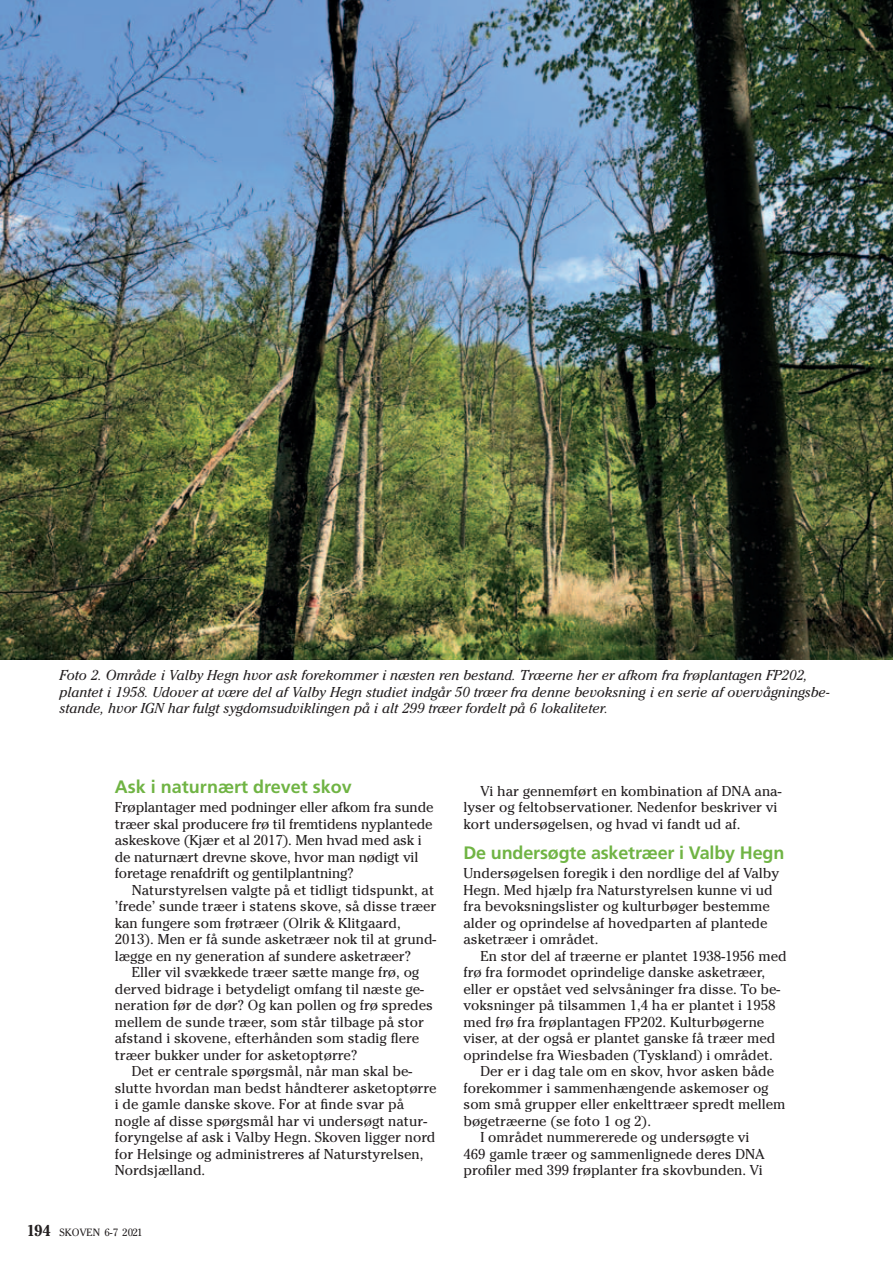
<style>
.page{position:relative;width:893px;height:1263px;background:#fff}
.page>*{position:absolute;margin:0;border:0;box-sizing:border-box;transform-origin:0 0}
.t1{font:700 18px "Frutiger LT Std";letter-spacing:-.01em;color:#70b444}
.t2{font:14.25px/16.5px "Cheltenham Std";color:#231f20}
.t3{font:italic 14.25px/16.5px "Cheltenham Std";color:#231f20}
.t4{font:10.5px "Cheltenham Std";color:#231f20}
.s1{font-weight:700;font-size:15.75px}
</style>
<div class="page">
<img style="left:0;top:0;width:893px;height:659px">
<p class="t3" style="left:60px;top:668px;width:771px">Foto 2. Område i Valby Hegn hvor ask forekommer i næsten ren bestand. Træerne her er afkom fra frøplantagen FP202, plantet i 1958. Udover at være del af Valby Hegn studiet indgår 50 træer fra denne bevoksning i en serie af overvågningsbe&shy;stande, hvor IGN har fulgt sygdomsudviklingen på i alt 299 træer fordelt på 6 lokaliteter.</p>
<p class="t1" style="left:115px;top:779px;width:239px">Ask i naturnært drevet skov</p>
<p class="t2" style="left:115px;top:800px;width:320px">Frøplantager med podninger eller afkom fra sunde træer skal producere frø til fremtidens nyplantede askeskove (Kjær et al 2017). Men hvad med ask i de naturnært drevne skove, hvor man nødigt vil foretage renafdrift og gentilplantning?</p>
<p class="t2" style="left:115px;top:883px;width:323px;text-indent:17px">Naturstyrelsen valgte på et tidligt tidspunkt, at ’frede’ sunde træer i statens skove, så disse træer kan fungere som frøtræer (Olrik &amp; Klitgaard, 2013). Men er få sunde asketræer nok til at grund&shy;lægge en ny generation af sundere asketræer?</p>
<p class="t2" style="left:115px;top:965px;width:320px;text-indent:17px">Eller vil svækkede træer sætte mange frø, og derved bidrage i betydeligt omfang til næste ge&shy;neration før de dør? Og kan pollen og frø spredes mellem de sunde træer, som står tilbage på stor afstand i skovene, efterhånden som stadig flere træer bukker under for asketoptørre?</p>
<p class="t2" style="left:115px;top:1064px;width:323px;text-indent:17px">Det er centrale spørgsmål, når man skal be&shy;slutte hvordan man bedst håndterer asketoptørre i de gamle danske skove. For at finde svar på nogle af disse spørgsmål har vi undersøgt natur&shy;foryngelse af ask i Valby Hegn. Skoven ligger nord for Helsinge og administreres af Naturstyrelsen, Nordsjælland.</p>
<p class="t4" style="left:27px;top:1228px;width:117px"><span class="s1">194</span> SKOVEN 6-7 2021</p>
<p class="t2" style="left:463px;top:784px;width:319px;text-indent:17px">Vi har gennemført en kombination af DNA ana&shy;lyser og feltobservationer. Nedenfor beskriver vi kort undersøgelsen, og hvad vi fandt ud af.</p>
<p class="t1" style="left:463px;top:845px;width:322px">De undersøgte asketræer i Valby Hegn</p>
<p class="t2" style="left:463px;top:866px;width:317px">Undersøgelsen foregik i den nordlige del af Valby Hegn. Med hjælp fra Naturstyrelsen kunne vi ud fra bevoksningslister og kulturbøger bestemme alder og oprindelse af hovedparten af plantede asketræer i området.</p>
<p class="t2" style="left:480px;top:949px;width:308px">En stor del af træerne er plantet 1938-1956 med</p>
<p class="t2" style="left:463px;top:965px;width:303px">frø fra formodet oprindelige danske asketræer,</p>
<p class="t2" style="left:463px;top:982px;width:318px">eller er opstået ved selvsåninger fra disse. To be-</p>
<p class="t2" style="left:463px;top:998px;width:314px">voksninger på tilsammen 1,4 ha er plantet i 1958</p>
<p class="t2" style="left:463px;top:1015px;width:302px">med frø fra frøplantagen FP202. Kulturbøgerne</p>
<p class="t2" style="left:463px;top:1031px;width:313px">viser, at der også er plantet ganske få træer med</p>
<p class="t2" style="left:463px;top:1048px;width:311px">oprindelse fra Wiesbaden (Tyskland) i området.</p>
<p class="t2" style="left:480px;top:1064px;width:295px">Der er i dag tale om en skov, hvor asken både</p>
<p class="t2" style="left:463px;top:1081px;width:307px">forekommer i sammenhængende askemoser og</p>
<p class="t2" style="left:463px;top:1097px;width:323px">som små grupper eller enkelttræer spredt mellem</p>
<p class="t2" style="left:463px;top:1114px;width:189px">bøgetræerne (se foto 1 og 2).</p>
<p class="t2" style="left:480px;top:1130px;width:270px">I området nummererede og undersøgte vi</p>
<p class="t2" style="left:463px;top:1147px;width:302px">469 gamle træer og sammenlignede deres DNA</p>
<p class="t2" style="left:463px;top:1163px;width:301px">profiler med 399 frøplanter fra skovbunden. Vi</p>
</div>
